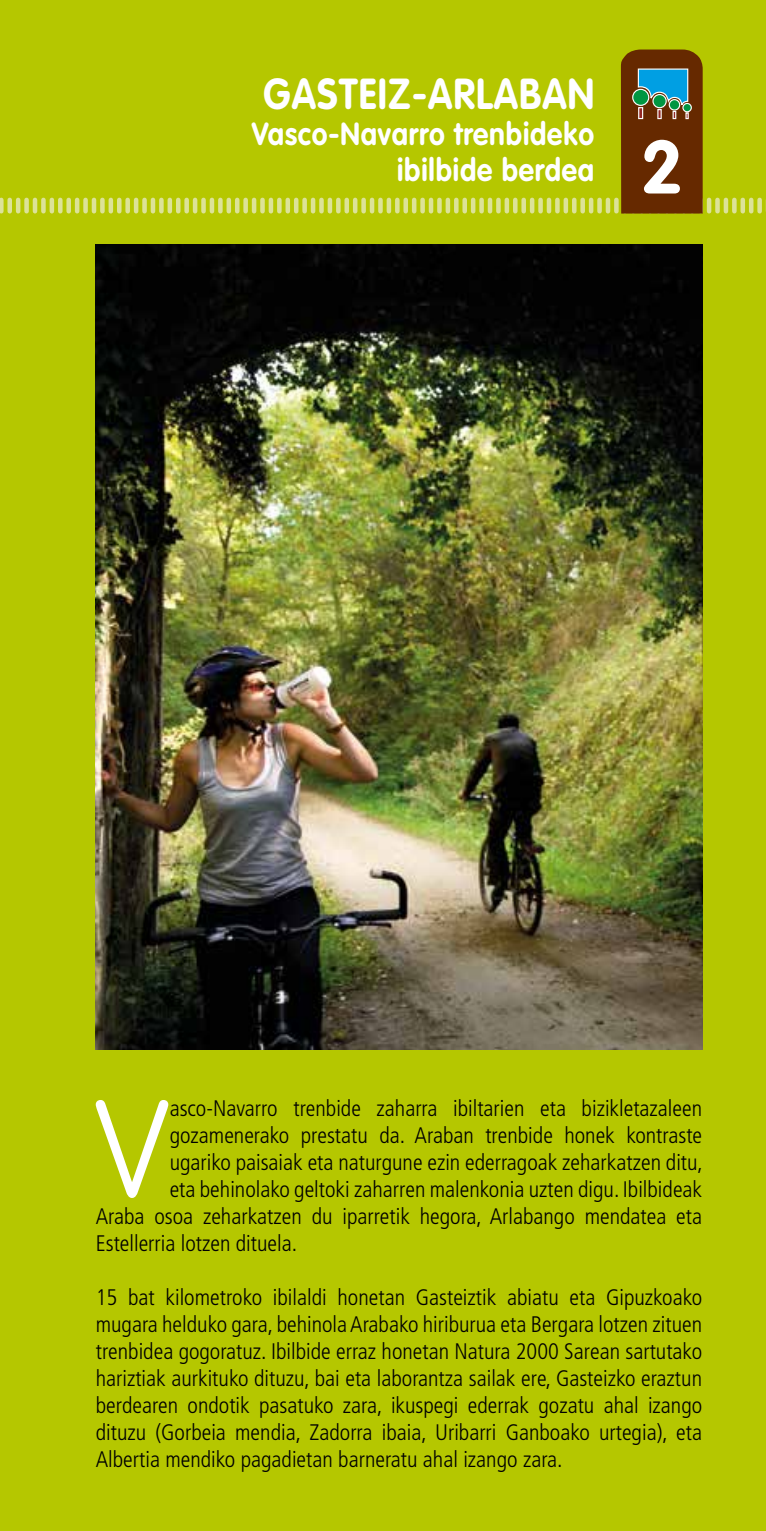
<style>
.page{position:relative;width:766px;height:1531px;background:#fff}
.page>*{position:absolute;margin:0;border:0;box-sizing:border-box;transform-origin:0 0}
.t1{font:100 135.22px "VAG Rounded";color:#fff}
.t2{font:700 74.25px "VAG Rounded";color:#fff}
.t3{font:700 42.75px "VAG Rounded";letter-spacing:.03em;color:#fff;scale:.9 1}
.t4{font:700 31.5px/36px "VAG Rounded";letter-spacing:.03em;color:#fff;text-align:right;scale:.9 1}
.t5{font:300 condensed 22.5px/27px "Frutiger";color:#000;text-align:justify}
</style>
<div class="page">
<div style="left:0;top:0;width:765px;height:1531px;background:#b5c700"></div>
<img style="left:96px;top:244px;width:606px;height:805px">
<hr style="left:151px;top:200px;width:4px;height:11px;background:#dce298">
<div style="left:159px;top:200px;width:5px;height:11px;background:#dce298"></div>
<div style="left:167px;top:200px;width:5px;height:11px;background:#dce298"></div>
<hr style="left:176px;top:200px;width:4px;height:11px;background:#dce298">
<div style="left:184px;top:200px;width:5px;height:11px;background:#dce298"></div>
<hr style="left:193px;top:200px;width:4px;height:11px;background:#dce298">
<div style="left:201px;top:200px;width:5px;height:11px;background:#dce298"></div>
<svg style="left:218px;top:200px;width:4px;height:11px"></svg>
<div style="left:226px;top:200px;width:5px;height:11px;background:#dce298"></div>
<hr style="left:235px;top:200px;width:4px;height:11px;background:#dce298">
<div style="left:243px;top:200px;width:5px;height:11px;background:#dce298"></div>
<hr style="left:252px;top:200px;width:4px;height:11px;background:#dce298">
<div style="left:260px;top:200px;width:5px;height:11px;background:#dce298"></div>
<div style="left:268px;top:200px;width:5px;height:11px;background:#dce298"></div>
<svg style="left:277px;top:200px;width:4px;height:11px"></svg>
<div style="left:285px;top:200px;width:5px;height:11px;background:#dce298"></div>
<hr style="left:294px;top:200px;width:4px;height:11px;background:#dce298">
<div style="left:302px;top:200px;width:5px;height:11px;background:#dce298"></div>
<hr style="left:311px;top:200px;width:4px;height:11px;background:#dce298">
<svg style="left:319px;top:200px;width:4px;height:11px"></svg>
<div style="left:327px;top:200px;width:5px;height:11px;background:#dce298"></div>
<hr style="left:336px;top:200px;width:4px;height:11px;background:#dce298">
<div style="left:344px;top:200px;width:5px;height:11px;background:#dce298"></div>
<hr style="left:353px;top:200px;width:4px;height:11px;background:#dce298">
<div style="left:361px;top:200px;width:5px;height:11px;background:#dce298"></div>
<div style="left:369px;top:200px;width:5px;height:11px;background:#dce298"></div>
<svg style="left:378px;top:200px;width:4px;height:11px"></svg>
<div style="left:386px;top:200px;width:5px;height:11px;background:#dce298"></div>
<hr style="left:395px;top:200px;width:4px;height:11px;background:#dce298">
<div style="left:403px;top:200px;width:5px;height:11px;background:#dce298"></div>
<hr style="left:412px;top:200px;width:4px;height:11px;background:#dce298">
<div style="left:420px;top:200px;width:5px;height:11px;background:#dce298"></div>
<div style="left:428px;top:200px;width:5px;height:11px;background:#dce298"></div>
<svg style="left:437px;top:200px;width:4px;height:11px"></svg>
<div style="left:445px;top:200px;width:5px;height:11px;background:#dce298"></div>
<hr style="left:454px;top:200px;width:4px;height:11px;background:#dce298">
<div style="left:462px;top:200px;width:5px;height:11px;background:#dce298"></div>
<div style="left:470px;top:200px;width:5px;height:11px;background:#dce298"></div>
<svg style="left:479px;top:200px;width:4px;height:11px"></svg>
<div style="left:487px;top:200px;width:5px;height:11px;background:#dce298"></div>
<svg style="left:496px;top:200px;width:4px;height:11px"></svg>
<div style="left:504px;top:200px;width:5px;height:11px;background:#dce298"></div>
<hr style="left:513px;top:200px;width:4px;height:11px;background:#dce298">
<div style="left:521px;top:200px;width:5px;height:11px;background:#dce298"></div>
<div style="left:529px;top:200px;width:5px;height:11px;background:#dce298"></div>
<svg style="left:538px;top:200px;width:4px;height:11px"></svg>
<div style="left:546px;top:200px;width:5px;height:11px;background:#dce298"></div>
<svg style="left:555px;top:200px;width:4px;height:11px"></svg>
<div style="left:563px;top:200px;width:5px;height:11px;background:#dce298"></div>
<hr style="left:572px;top:200px;width:4px;height:11px;background:#dce298">
<svg style="left:580px;top:200px;width:4px;height:11px"></svg>
<div style="left:588px;top:200px;width:5px;height:11px;background:#dce298"></div>
<svg style="left:597px;top:200px;width:4px;height:11px"></svg>
<div style="left:605px;top:200px;width:5px;height:11px;background:#dce298"></div>
<svg style="left:614px;top:200px;width:4px;height:11px"></svg>
<div style="left:706px;top:200px;width:5px;height:11px;background:#dce298"></div>
<svg style="left:715px;top:200px;width:4px;height:11px"></svg>
<div style="left:723px;top:200px;width:5px;height:11px;background:#dce298"></div>
<svg style="left:732px;top:200px;width:4px;height:11px"></svg>
<svg style="left:740px;top:200px;width:4px;height:11px"></svg>
<div style="left:748px;top:200px;width:5px;height:11px;background:#dce298"></div>
<svg style="left:757px;top:200px;width:4px;height:11px"></svg>
<div style="left:41px;top:200px;width:5px;height:11px;background:#dce298"></div>
<hr style="left:33px;top:200px;width:4px;height:11px;background:#dce298">
<div style="left:24px;top:200px;width:5px;height:11px;background:#dce298"></div>
<hr style="left:16px;top:200px;width:4px;height:11px;background:#dce298">
<div style="left:7px;top:200px;width:5px;height:11px;background:#dce298"></div>
<svg style="left:0;top:200px;width:4px;height:11px"></svg>
<hr style="left:50px;top:200px;width:4px;height:11px;background:#dce298">
<div style="left:58px;top:200px;width:5px;height:11px;background:#dce298"></div>
<div style="left:66px;top:200px;width:5px;height:11px;background:#dce298"></div>
<hr style="left:210px;top:200px;width:4px;height:11px;background:#dce298">
<hr style="left:75px;top:200px;width:4px;height:11px;background:#dce298">
<div style="left:83px;top:200px;width:5px;height:11px;background:#dce298"></div>
<hr style="left:92px;top:200px;width:4px;height:11px;background:#dce298">
<div style="left:100px;top:200px;width:5px;height:11px;background:#dce298"></div>
<div style="left:108px;top:200px;width:5px;height:11px;background:#dce298"></div>
<hr style="left:117px;top:200px;width:4px;height:11px;background:#dce298">
<div style="left:125px;top:200px;width:5px;height:11px;background:#dce298"></div>
<div style="left:142px;top:200px;width:5px;height:11px;background:#dce298"></div>
<hr style="left:134px;top:200px;width:4px;height:11px;background:#dce298">
<svg style="left:620px;top:50px;width:83px;height:164px;background:#62421e"></svg>
<h3 class="t3" style="left:263px;top:69px;width:209px">GASTEIZ-ARLA</h3>
<h3 class="t3" style="left:519px;top:69px;width:85px">BAN</h3>
<h3 class="t4" style="left:252px;top:116px;width:382px">Vasco-Navarro trenbideko ibilbide berdea</h3>
<h2 class="t2" style="left:640px;top:124px;width:44px">2</h2>
<h1 class="t1" style="left:94px;top:1072px;width:77px">V</h1>
<p class="t5" style="left:170px;top:1095px;width:534px">asco-Navarro trenbide zaharra ibiltarien eta bizikletazaleen</p>
<p class="t5" style="left:170px;top:1122px;width:534px">gozamenerako prestatu da. Araban trenbide honek kontraste</p>
<p class="t5" style="left:170px;top:1149px;width:534px">ugariko paisaiak eta naturgune ezin ederragoak zeharkatzen ditu,</p>
<p class="t5" style="left:170px;top:1176px;width:534px">eta behinolako geltoki zaharren malenkonia uzten digu. Ibilbideak</p>
<p class="t5" style="left:96px;top:1203px;width:607px">Araba osoa zeharkatzen du iparretik hegora, Arlabango mendatea eta</p>
<p class="t5" style="left:96px;top:1230px;width:203px">Estellerria lotzen dituela.</p>
<p class="t5" style="left:96px;top:1284px;width:607px">15 bat kilometroko ibilaldi honetan Gasteiztik abiatu eta Gipuzkoako mugara helduko gara, behinola Arabako hiriburua eta Bergara lotzen zituen trenbidea gogoratuz. Ibilbide erraz honetan Natura 2000 Sarean sartutako hariztiak aurkituko dituzu, bai eta laborantza sailak ere, Gasteizko eraztun berdearen ondotik pasatuko zara, ikuspegi ederrak gozatu ahal izango dituzu (Gorbeia mendia, Zadorra ibaia, Uribarri Ganboako urtegia), eta Albertia mendiko pagadietan barneratu ahal izango zara.</p>
</div>
